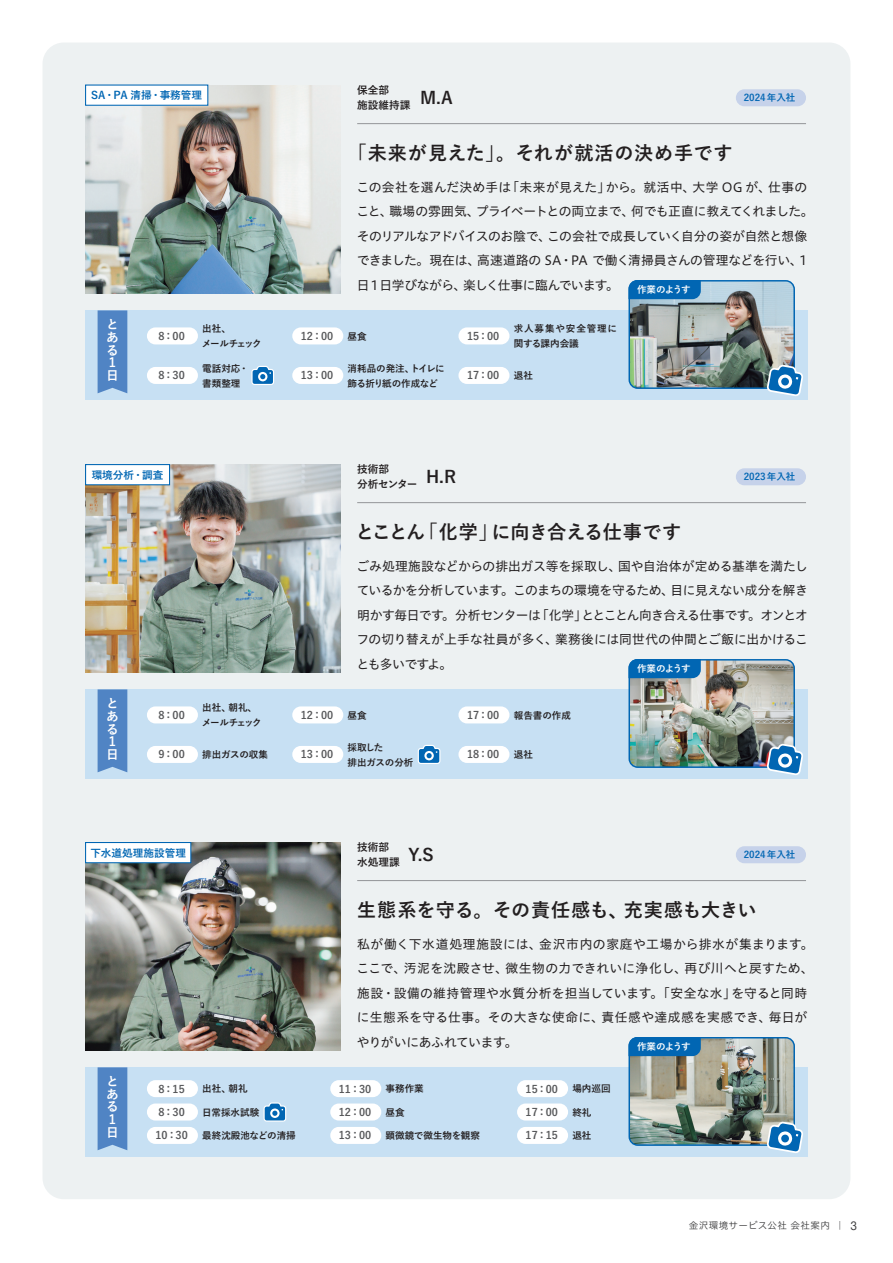
<style>
.page{position:relative;width:893px;height:1263px;background:#fff}
.page>*{position:absolute;margin:0;border:0;box-sizing:border-box;transform-origin:0 0}
.t1{font:700 19.2px "Yu Go Pr 6 N";letter-spacing:.015em;color:#231f20}
.t2{font:700 19.2px "Yu Go Pr 6 N";letter-spacing:.04em;color:#231f20}
.t3{font:700 19.2px "Yu Go Pr 6 N";letter-spacing:-.025em;color:#231f20}
.t4{font:12.75px/24.5px "Hiragino UD Sans Std N W4";letter-spacing:-.02em;color:#231f20}
.t5{font:12.75px/24.5px "Hiragino UD Sans Std N W4";color:#231f20;text-align:justify}
.t6{font:12.75px/24.5px "Hiragino UD Sans Std N W4";letter-spacing:.02em;color:#231f20}
.t7{font:700 12.75px/12.8px "Yu Go Pr 6 N";color:#fff;text-align:justify}
.t8{font:700 10.65px/23.4px "Yu Go Pr 6 N";color:#57585a}
.t9{font:700 10.65px/14.9px "Yu Go Pr 6 N";color:#231f20}
.t10{font:700 10.65px "Yu Go Pr 6 N";color:#0166b3}
.t11{font:700 9.6px/14.9px "Yu Go Pr 6 N";color:#231f20}
.t12{font:700 9.6px "Yu Go Pr 6 N";color:#0166b3}
.t13{font:700 9.6px/14.9px "Yu Go Pr 6 N";letter-spacing:-.04em;color:#231f20}
.t14{font:700 9.6px "Yu Go Pr 6 N";letter-spacing:-.075em;color:#fff}
.t15{font:700 9.6px/14.9px "Yu Go Pr 6 N";letter-spacing:.085em;color:#231f20}
.t16{font:9.6px "Hiragino UD Sans Std N W3";letter-spacing:.045em;color:#3e3e3f}
.t17{font:700 9.6px/14.9px "Yu Go Pr 6 N";letter-spacing:-.08em;color:#231f20}
.t18{font:700 9.6px/14.9px "Yu Go Pr 6 N";letter-spacing:-.03em;color:#231f20}
.t19{font:700 9.6px/14.9px "Yu Go Pr 6 N";letter-spacing:-.11em;color:#231f20}
.t20{font:700 9.6px "Yu Go Pr 6 N";letter-spacing:-.02em;color:#231f20}
.s1{font-family:"Shin M Go Pr 6";font-size:10.65px}
</style>
<div class="page">
<div style="left:43px;top:43px;width:807px;height:1156px;background:#edf1f2;border-radius:21px"></div>
<img style="left:85px;top:85px;width:255px;height:208px">
<img style="left:85px;top:464px;width:255px;height:208px">
<img style="left:85px;top:842px;width:255px;height:208px">
<div style="left:85px;top:310px;width:723px;height:90px;background:#c7e0f3"></div>
<div style="left:85px;top:689px;width:723px;height:90px;background:#c7e0f3"></div>
<div style="left:85px;top:1067px;width:723px;height:90px;background:#c7e0f3"></div>
<div style="left:736px;top:89px;width:70px;height:17px;background:#c6d2ea;border-radius:9px"></div>
<div style="left:736px;top:468px;width:70px;height:17px;background:#c6d2ea;border-radius:9px"></div>
<div style="left:736px;top:846px;width:70px;height:17px;background:#c6d2ea;border-radius:9px"></div>
<div style="left:86px;top:85px;width:122px;height:20px;background:#fff"></div>
<div style="left:85px;top:85px;width:123px;height:21px;border:1px solid #0166b3"></div>
<div style="left:86px;top:465px;width:84px;height:20px;background:#fff"></div>
<div style="left:85px;top:464px;width:85px;height:21px;border:1px solid #0166b3"></div>
<div style="left:86px;top:842px;width:105px;height:21px;background:#fff"></div>
<div style="left:85px;top:842px;width:106px;height:21px;border:1px solid #0166b3"></div>
<hr style="left:357px;top:123px;width:449px;height:1px;background:#939598">
<hr style="left:357px;top:502px;width:449px;height:1px;background:#939598">
<hr style="left:357px;top:880px;width:449px;height:1px;background:#939598">
<div style="left:98px;top:310px;width:29px;height:83px;background:#5084c4"></div>
<div style="left:98px;top:689px;width:29px;height:83px;background:#5084c4"></div>
<div style="left:98px;top:1067px;width:29px;height:83px;background:#5084c4"></div>
<div style="left:147px;top:327px;width:51px;height:17px;background:#fff;border-radius:9px"></div>
<div style="left:147px;top:706px;width:51px;height:17px;background:#fff;border-radius:9px"></div>
<div style="left:147px;top:367px;width:51px;height:17px;background:#fff;border-radius:9px"></div>
<div style="left:147px;top:746px;width:51px;height:17px;background:#fff;border-radius:9px"></div>
<div style="left:292px;top:327px;width:51px;height:17px;background:#fff;border-radius:9px"></div>
<div style="left:292px;top:367px;width:51px;height:17px;background:#fff;border-radius:9px"></div>
<div style="left:458px;top:327px;width:51px;height:17px;background:#fff;border-radius:9px"></div>
<div style="left:458px;top:367px;width:51px;height:17px;background:#fff;border-radius:9px"></div>
<div style="left:458px;top:706px;width:51px;height:17px;background:#fff;border-radius:9px"></div>
<div style="left:458px;top:746px;width:51px;height:17px;background:#fff;border-radius:9px"></div>
<img style="left:630px;top:281px;width:164px;height:106px">
<div style="left:628px;top:280px;width:167px;height:109px;border:1px solid #0166b3;border-radius:9px"></div>
<svg style="left:628px;top:280px;width:73px;height:19px"></svg>
<img style="left:630px;top:660px;width:164px;height:106px">
<div style="left:628px;top:659px;width:167px;height:109px;border:1px solid #0166b3;border-radius:9px"></div>
<img style="left:630px;top:1038px;width:164px;height:106px">
<div style="left:628px;top:1037px;width:167px;height:109px;border:1px solid #0166b3;border-radius:9px"></div>
<svg style="left:251px;top:366px;width:23px;height:19px"></svg>
<div style="left:292px;top:706px;width:51px;height:17px;background:#fff;border-radius:9px"></div>
<div style="left:292px;top:746px;width:51px;height:17px;background:#fff;border-radius:9px"></div>
<svg style="left:417px;top:745px;width:24px;height:19px"></svg>
<div style="left:147px;top:1080px;width:51px;height:17px;background:#fff;border-radius:9px"></div>
<div style="left:147px;top:1103px;width:51px;height:17px;background:#fff;border-radius:9px"></div>
<div style="left:147px;top:1127px;width:51px;height:17px;background:#fff;border-radius:9px"></div>
<div style="left:330px;top:1080px;width:51px;height:17px;background:#fff;border-radius:9px"></div>
<div style="left:330px;top:1103px;width:51px;height:17px;background:#fff;border-radius:9px"></div>
<div style="left:330px;top:1127px;width:51px;height:17px;background:#fff;border-radius:9px"></div>
<div style="left:517px;top:1080px;width:51px;height:17px;background:#fff;border-radius:9px"></div>
<div style="left:517px;top:1103px;width:51px;height:17px;background:#fff;border-radius:9px"></div>
<div style="left:517px;top:1127px;width:51px;height:17px;background:#fff;border-radius:9px"></div>
<svg style="left:263px;top:1102px;width:24px;height:20px"></svg>
<svg style="left:764px;top:362px;width:39px;height:34px"></svg>
<svg style="left:764px;top:741px;width:39px;height:34px"></svg>
<svg style="left:764px;top:1119px;width:39px;height:34px"></svg>
<svg style="left:628px;top:1037px;width:73px;height:19px"></svg>
<svg style="left:628px;top:659px;width:73px;height:19px"></svg>
<p class="t10" style="left:91px;top:89px;width:112px">SA・PA 清掃・事務管理</p>
<p class="t7" style="left:106px;top:318px;width:13px">とある1日</p>
<p class="t8" style="left:159px;top:325px;width:28px">8：00</p>
<p class="t19" style="left:202px;top:321px;width:61px">出社、<br>メールチェック</p>
<p class="t8" style="left:159px;top:364px;width:28px">8：30</p>
<p class="t11" style="left:202px;top:361px;width:48px">電話対応・書類整理</p>
<p class="t10" style="left:92px;top:469px;width:73px">環境分析・調査</p>
<p class="t7" style="left:106px;top:697px;width:13px">とある1日</p>
<p class="t8" style="left:159px;top:704px;width:28px">8：00</p>
<p class="t17" style="left:202px;top:700px;width:61px">出社、朝礼、メールチェック</p>
<p class="t8" style="left:159px;top:743px;width:28px">9：00</p>
<p class="t20" style="left:202px;top:749px;width:67px">排出ガスの収集</p>
<p class="t10" style="left:90px;top:847px;width:97px">下水道処理施設管理</p>
<p class="t9" style="left:357px;top:83px;width:97px">保全部<br>施設維持課 <sup>M.A</sup></p>
<p class="t12" style="left:744px;top:93px;width:53px">2024年入社</p>
<h1 class="t2" style="left:348px;top:142px;width:386px">「未来が見えた」。それが就活の決め手です</h1>
<p class="t4" style="left:356px;top:174px;width:459px">この会社を選んだ決め手は「未来が見えた」から。就活中、大学 OG が、仕事のこと、職場の雰囲気、プライベートとの両立まで、何でも正直に教えてくれました。そのリアルなアドバイスのお陰で、この会社で成長していく自分の姿が自然と想像できました。現在は、高速道路の SA・PA で働く清掃員さんの管理などを行い、1日1日学びながら、楽しく仕事に臨んでいます。</p>
<p class="t14" style="left:637px;top:284px;width:55px">作業のようす</p>
<p class="t8" style="left:301px;top:325px;width:34px">12：00</p>
<p class="t11" style="left:348px;top:329px;width:21px">昼食</p>
<p class="t8" style="left:301px;top:364px;width:34px">13：00</p>
<p class="t13" style="left:348px;top:361px;width:99px">消耗品の発注、トイレに飾る折り紙の作成など</p>
<p class="t8" style="left:467px;top:325px;width:34px">15：00</p>
<p class="t15" style="left:514px;top:321px;width:105px">求人募集や安全管理に関する課内会議</p>
<p class="t8" style="left:467px;top:364px;width:34px">17：00</p>
<p class="t11" style="left:514px;top:368px;width:21px">退社</p>
<p class="t9" style="left:357px;top:462px;width:100px">技術部<br>分析センター <sup>H.R</sup></p>
<p class="t12" style="left:744px;top:471px;width:53px">2023年入社</p>
<h1 class="t3" style="left:356px;top:521px;width:327px">とことん「化学」に向き合える仕事です</h1>
<p class="t5" style="left:356px;top:553px;width:453px">ごみ処理施設などからの排出ガス等を採取し、国や自治体が定める基準を満たしているかを分析しています。このまちの環境を守るため、目に見えない成分を解き明かす毎日です。分析センターは「化学」ととことん向き合える仕事です。オンとオフの切り替えが上手な社員が多く、業務後には同世代の仲間とご飯に出かけることも多いですよ。</p>
<p class="t14" style="left:637px;top:663px;width:55px">作業のようす</p>
<p class="t8" style="left:301px;top:704px;width:34px">12：00</p>
<p class="t11" style="left:348px;top:708px;width:21px">昼食</p>
<p class="t8" style="left:301px;top:743px;width:34px">13：00</p>
<p class="t18" style="left:348px;top:740px;width:67px">採取した<br>排出ガスの分析</p>
<p class="t8" style="left:467px;top:704px;width:34px">17：00</p>
<p class="t11" style="left:514px;top:708px;width:59px">報告書の作成</p>
<p class="t8" style="left:467px;top:743px;width:34px">18：00</p>
<p class="t11" style="left:514px;top:747px;width:21px">退社</p>
<p class="t9" style="left:357px;top:840px;width:78px">技術部<br>水処理課 <sup>Y.S</sup></p>
<p class="t12" style="left:744px;top:849px;width:53px">2024年入社</p>
<h1 class="t1" style="left:357px;top:899px;width:401px">生態系を守る。その責任感も、充実感も大きい</h1>
<p class="t6" style="left:356px;top:931px;width:459px">私が働く下水道処理施設には、金沢市内の家庭や工場から排水が集まります。ここで、汚泥を沈殿させ、微生物の力できれいに浄化し、再び川へと戻すため、施設・設備の維持管理や水質分析を担当しています。「安全な水」を守ると同時に生態系を守る仕事。その大きな使命に、責任感や達成感を実感でき、毎日がやりがいにあふれています。</p>
<p class="t14" style="left:637px;top:1041px;width:55px">作業のようす</p>
<p class="t7" style="left:106px;top:1075px;width:13px">とある1日</p>
<p class="t8" style="left:159px;top:1077px;width:28px">8：15</p>
<p class="t11" style="left:202px;top:1081px;width:47px">出社、朝礼</p>
<p class="t8" style="left:155px;top:1101px;width:34px">8：30<br>10：30</p>
<p class="t11" style="left:202px;top:1105px;width:59px">日常採水試験</p>
<p class="t11" style="left:202px;top:1128px;width:95px">最終沈殿池などの清掃</p>
<p class="t8" style="left:339px;top:1077px;width:34px">11：30</p>
<p class="t11" style="left:386px;top:1081px;width:40px">事務作業</p>
<p class="t8" style="left:339px;top:1101px;width:34px">12：00<br>13：00</p>
<p class="t11" style="left:386px;top:1105px;width:21px">昼食</p>
<p class="t11" style="left:386px;top:1128px;width:96px">顕微鏡で微生物を観察</p>
<p class="t8" style="left:526px;top:1077px;width:34px">15：00<br>17：00</p>
<p class="t11" style="left:572px;top:1081px;width:40px">場内巡回</p>
<p class="t11" style="left:572px;top:1105px;width:21px">終礼</p>
<p class="t8" style="left:526px;top:1124px;width:34px">17：15</p>
<p class="t11" style="left:572px;top:1128px;width:21px">退社</p>
<p class="t16" style="left:689px;top:1218px;width:170px">金沢環境サービス公社 会社案内 ｜ <span class="s1">3</span></p>
</div>
